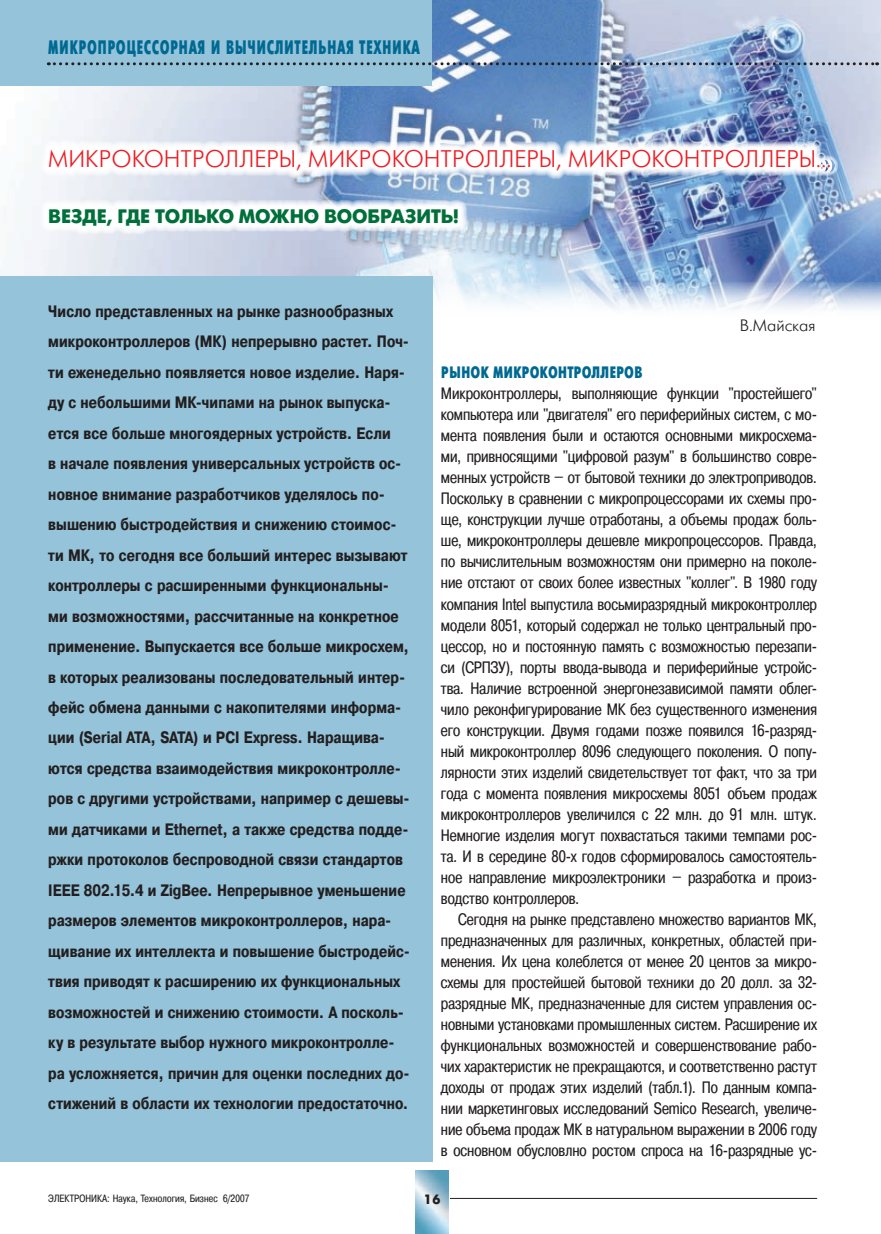
<style>
.page{position:relative;width:881px;height:1234px;background:#fff}
.page>*{position:absolute;margin:0;border:0;box-sizing:border-box;transform-origin:0 0}
.t1{font:24px "Futuris C";color:#ee1d23}
.t2{font:19.5px "Futuris X Cond C";letter-spacing:.03em;color:#006991;scale:.85 1}
.t3{font:700 19.5px "Futuris C";letter-spacing:-.005em;color:#006f3a}
.t4{font:16.5px/21px "Pragmatica Cond C";color:#231f20;text-align:justify}
.t5{font:700 16.5px/30.5px "Pragmatica Cond C";letter-spacing:.005em;color:#231f20}
.t6{font:16.5px "Futuris X Cond C";color:#006991}
.t7{font:16.5px "Futuris Light C";color:#231f20}
.t8{font:700 13.5px "Futuris C";color:#231f20}
.t9{font:10.5px "Pragmatica Cond C";letter-spacing:.01em;color:#231f20}
</style>
<div class="page">
<img style="left:0;top:0;width:880px;height:282px">
<div style="left:0;top:0;width:431px;height:85px;background:#94c3da"></div>
<div style="left:0;top:276px;width:432px;height:885px;background:#94c3da"></div>
<svg style="left:39px;top:138px;width:789px;height:97px"></svg>
<hr style="left:432px;top:1197px;width:384px;height:1px;background:#231f20">
<img style="left:415px;top:1170px;width:34px;height:63px">
<svg style="left:48px;top:62px;width:829px;height:3px"></svg>
<p class="t2" style="left:48px;top:37px;width:438px">Микропроцессорная и вычислительная техника</p>
<h1 class="t1" style="left:48px;top:146px;width:784px">Микроконтроллеры, микроконтроллеры, микроконтроллеры...</h1>
<p class="t3" style="left:48px;top:205px;width:412px">Везде, где только можно вообразить!</p>
<p class="t5" style="left:48px;top:296px;width:363px">Число представленных на рынке разнообразных микроконтроллеров (МК) непрерывно растет. Поч&shy;ти еженедельно появляется новое изделие. Наря&shy;ду с небольшими МК-чипами на рынок выпуска&shy;ется все больше многоядерных устройств. Если<br>в начале появления универсальных устройств ос&shy;новное внимание разработчиков уделялось по&shy;вышению быстродействия и снижению стоимос&shy;ти МК, то сегодня все больший интерес вызывают контроллеры с расширенными функциональны&shy;ми возможностями, рассчитанные на конкретное применение. Выпускается все больше микросхем, в которых реализованы последовательный интер&shy;фейс обмена данными с накопителями информа&shy;ции (Serial ATA, SATA) и PCI Express. Наращива&shy;ются средства взаимодействия микроконтролле&shy;ров с другими устройствами, например с дешевы&shy;ми датчиками и Ethernet, а также средства подде&shy;ржки протоколов беспроводной связи стандартов IEEE 802.15.4 и ZigBee. Непрерывное уменьшение размеров элементов микроконтроллеров, нара&shy;щивание их интеллекта и повышение быстродейс&shy;твия приводят к расширению их функциональных возможностей и снижению стоимости. А посколь&shy;ку в результате выбор нужного микроконтролле&shy;ра усложняется, причин для оценки последних до&shy;стижений в области их технологии предостаточно.</p>
<p class="t7" style="left:739px;top:317px;width:77px">В.Майская</p>
<p class="t6" style="left:441px;top:363px;width:203px">Рынок микроконтроллеров</p>
<p class="t4" style="left:441px;top:383px;width:377px">Микроконтроллеры, выполняющие функции "простейшего" компьютера или "двигателя" его периферийных систем, с мо&shy;мента появления были и остаются основными микросхема&shy;ми, привносящими "цифровой разум" в большинство совре&shy;менных устройств – от бытовой техники до электроприводов.<br>Поскольку в сравнении с микропроцессорами их схемы про&shy;ще, конструкции лучше отработаны, а объемы продаж боль&shy;ше, микроконтроллеры дешевле микропроцессоров. Правда, по вычислительным возможностям они примерно на поколе&shy;ние отстают от своих более известных "коллег". В 1980 году компания Intel выпустила восьмиразрядный микроконтроллер модели 8051, который содержал не только центральный про&shy;цессор, но и постоянную память с возможностью перезапи&shy;си (СРПЗУ), порты ввода-вывода и периферийные устройс&shy;тва. Наличие встроенной энергонезависимой памяти облег&shy;чило реконфигурирование МК без существенного изменения его конструкции. Двумя годами позже появился 16-разряд&shy;ный микроконтроллер 8096 следующего поколения. О попу&shy;лярности этих изделий свидетельствует тот факт, что за три года с момента появления микросхемы 8051 объем продаж микроконтроллеров увеличился с 22 млн. до 91 млн. штук.<br>Немногие изделия могут похвастаться такими темпами рос&shy;та. И в середине 80-х годов сформировалось самостоятель&shy;ное направление микроэлектроники – разработка и произ&shy;водство контроллеров.</p>
<p class="t4" style="left:441px;top:908px;width:377px;text-indent:17px">Сегодня на рынке представлено множество вариантов МК, предназначенных для различных, конкретных, областей при&shy;менения. Их цена колеблется от менее 20 центов за микро&shy;схемы для простейшей бытовой техники до 20 долл. за 32- разрядные МК, предназначенные для систем управления ос&shy;новными установками промышленных систем. Расширение их функциональных возможностей и совершенствование рабо&shy;чих характеристик не прекращаются, и соответственно растут доходы от продаж этих изделий (табл.1). По данным компа&shy;нии маркетинговых исследований Semico Research, увеличе&shy;ние объема продаж МК в натуральном выражении в 2006 году в основном обусловлно ростом спроса на 16-разрядные ус-</p>
<p class="t9" style="left:48px;top:1192px;width:202px">ЭЛЕКТРОНИКА: Наука, Технология, Бизнес 6/2007</p>
<p class="t8" style="left:423px;top:1191px;width:18px">16</p>
</div>
